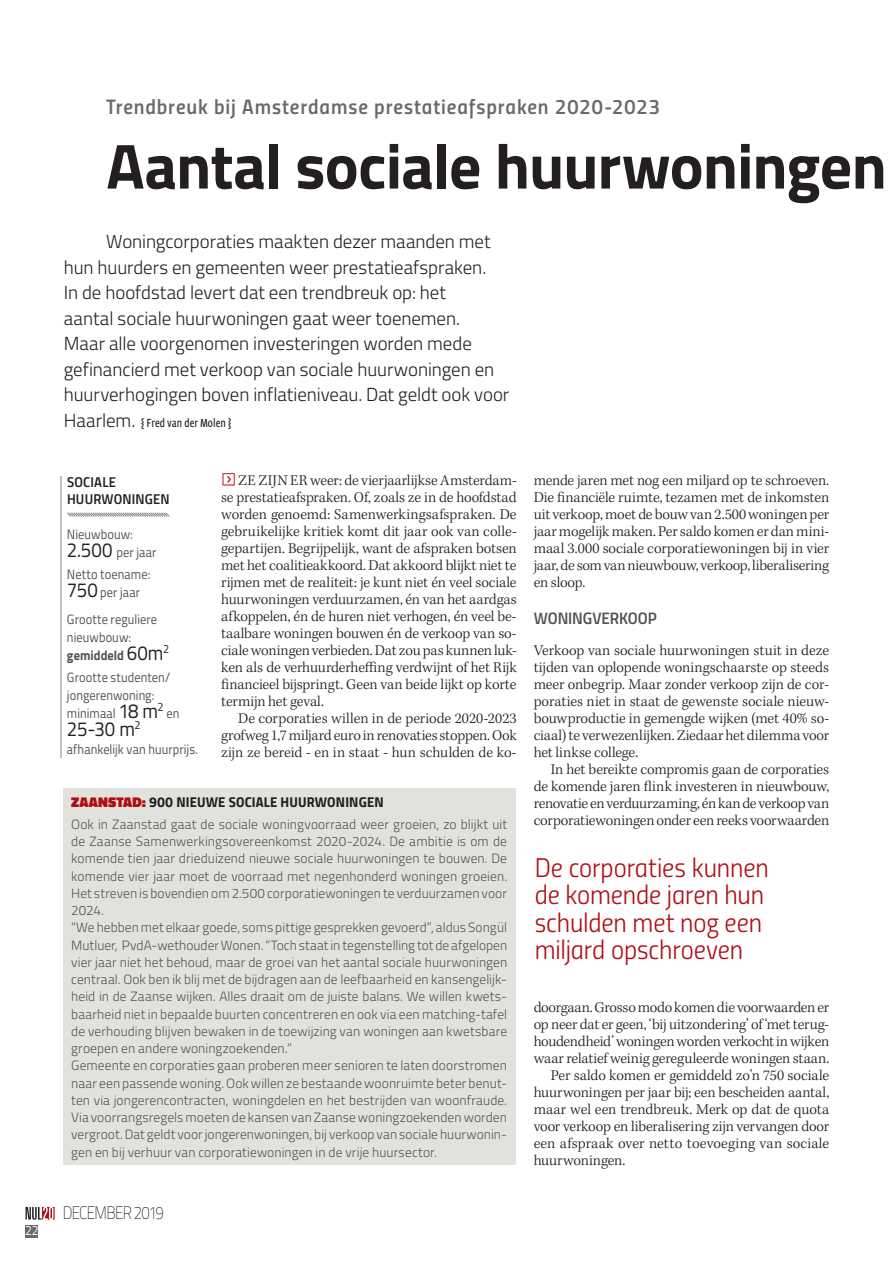
<style>
.page{position:relative;width:893px;height:1263px;background:#fff}
.page>*{position:absolute;margin:0;border:0;box-sizing:border-box;transform-origin:0 0}
.t1{font:700 63.75px "Titillium";letter-spacing:-.015em;color:#231f20}
.t2{font:27px/27.3px "Titillium Light Upright";letter-spacing:-.005em;color:#b00d15}
.t3{font:21px "Titillium Semibold Upright";letter-spacing:.04em;color:#69696c}
.t4{font:20.25px "Titillium";color:#231f20;scale:.92 1}
.t5{font:300 18.9px/25.5px "Titillium";letter-spacing:-.005em;color:#231f20}
.t6{font:100 18px "Titillium";letter-spacing:-.045em;color:#231f20;scale:.84 1}
.t7{font:16.65px "Titillium Semibold Upright";letter-spacing:-.005em;color:#535355}
.t8{font:300 15.3px/17px "Kepler Std";letter-spacing:-.01em;color:#231f20;text-align:justify}
.t9{font:300 15.3px "Kepler Std";letter-spacing:.01em;color:#231f20}
.t10{font:14.25px "Titillium Bold Upright";letter-spacing:.01em;color:#231f20}
.t11{font:14.25px/17px "Titillium Semibold Upright";letter-spacing:.015em;color:#231f20}
.t12{font:300 13.5px/17.2px "Titillium";letter-spacing:.005em;color:#535355}
.t13{font:13.5px/18px "Titillium";letter-spacing:.005em;color:#535355;scale:.92 1}
.t14{font:13.5px "Titillium Regular Upright";color:#fff;scale:.9 1}
.t15{font:12px "Vista Sans Nar OT";color:#231f20}
.s1{font-family:"Titillium";font-weight:300;font-size:18.9px}
.s2{font-size:20.25px;color:#231f20}
.s3{font-weight:700}
.s4{font-family:"Button Bonus Square Positive";font-weight:400;color:#b00d15}
.s5{font-family:"Titillium";font-weight:900;color:#b00d15}
</style>
<div class="page">
<svg style="left:26px;top:1207px;width:29px;height:13px"></svg>
<div style="left:26px;top:1225px;width:12px;height:12px;background:#69696c"></div>
<hr style="left:61px;top:476px;width:1px;height:53px;background:#bfc0c3">
<svg style="left:67px;top:512px;width:103px;height:5px"></svg>
<hr style="left:61px;top:523px;width:1px;height:234px;background:#bfc0c3">
<div style="left:63px;top:788px;width:453px;height:377px;background:#e2e2dd"></div>
<p class="t14" style="left:25px;top:1220px;width:16px">22</p>
<h3 class="t3" style="left:106px;top:90px;width:555px">Trendbreuk bij Amsterdamse prestatieafspraken 2020-2023</h3>
<h1 class="t1" style="left:106px;top:118px;width:782px">Aantal sociale huurwoningen</h1>
<p class="t5" style="left:64px;top:228px;width:447px;text-indent:43px">Woningcorporaties maakten dezer maanden met hun huurders en gemeenten weer prestatieafspraken.<br>In de hoofdstad levert dat een trendbreuk op: het<br>aantal sociale huurwoningen gaat weer toenemen.<br>Maar alle voorgenomen investeringen worden mede gefinancierd met verkoop van sociale huurwoningen en huurverhogingen boven inflatieniveau. Dat geldt ook voor</p>
<p class="t15" style="left:64px;top:416px;width:169px"><span class="s1">Haarlem.</span> { Fred van der Molen }</p>
<p class="t11" style="left:67px;top:473px;width:104px">SOCIALE<br>HUURWONINGEN</p>
<p class="t13" style="left:67px;top:525px;width:99px">Nieuwbouw:<br><span class="s2">2.500</span> per jaar</p>
<p class="t13" style="left:67px;top:565px;width:92px">Netto toename:<br><span class="s2">750</span> per jaar</p>
<p class="t13" style="left:67px;top:609px;width:113px">Grootte reguliere nieuwbouw: <span class="s3">gemiddeld</span> <span class="s2">60m</span><sup>2</sup></p>
<p class="t13" style="left:67px;top:668px;width:124px">Grootte studenten/ jongerenwoning: minimaal <span class="s2">18 m</span><sup>2</sup> en</p>
<h3 class="t4" style="left:67px;top:714px;width:82px">25-30 m<sup>2</sup></h3>
<p class="t13" style="left:67px;top:740px;width:144px">afhankelijk van huurprijs.</p>
<p class="t8" style="left:221px;top:472px;width:297px"><span class="s4">f</span>ZE ZIJN ER weer: de vierjaarlijkse Amsterdam&shy;se prestatieafspraken. Of, zoals ze in de hoofdstad worden genoemd: Samenwerkingsafspraken. De gebruikelijke kritiek komt dit jaar ook van colle&shy;gepartijen. Begrijpelijk, want de afspraken botsen met het coalitieakkoord. Dat akkoord blijkt niet te rijmen met de realiteit: je kunt niet én veel sociale huurwoningen verduurzamen, én van het aardgas afkoppelen, én de huren niet verhogen, én veel be&shy;taalbare woningen bouwen én de verkoop van so&shy;ciale woningen verbieden. Dat zou pas kunnen luk&shy;ken als de verhuurderheffing verdwijnt of het Rijk financieel bijspringt. Geen van beide lijkt op korte termijn het geval.</p>
<p class="t8" style="left:221px;top:710px;width:297px;text-indent:17px">De corporaties willen in de periode 2020-2023 grofweg 1,7 miljard euro in renovaties stoppen. Ook zijn ze bereid - en in staat - hun schulden de ko-</p>
<p class="t10" style="left:71px;top:791px;width:314px"><span class="s5">ZAANSTAD:</span> 900 NIEUWE SOCIALE HUURWONINGEN</p>
<p class="t12" style="left:71px;top:815px;width:437px">Ook in Zaanstad gaat de sociale woningvoorraad weer groeien, zo blijkt uit de Zaanse Samenwerkingsovereenkomst 2020-2024. De ambitie is om de komende tien jaar drieduizend nieuwe sociale huurwoningen te bouwen. De komende vier jaar moet de voorraad met negenhonderd woningen groeien.<br>Het streven is bovendien om 2.500 corporatiewoningen te verduurzamen voor 2024.<br>“We hebben met elkaar goede, soms pittige gesprekken gevoerd”, aldus Songül Mutluer, PvdA-wethouder Wonen. “Toch staat in tegenstelling tot de afgelopen vier jaar niet het behoud, maar de groei van het aantal sociale huurwoningen centraal. Ook ben ik blij met de bijdragen aan de leefbaarheid en kansengelijk&shy;heid in de Zaanse wijken. Alles draait om de juiste balans. We willen kwets&shy;baarheid niet in bepaalde buurten concentreren en ook via een matching-tafel de verhouding blijven bewaken in de toewijzing van woningen aan kwetsbare groepen en andere woningzoekenden.”<br>Gemeente en corporaties gaan proberen meer senioren te laten doorstromen naar een passende woning. Ook willen ze bestaande woonruimte beter benut&shy;ten via jongerencontracten, woningdelen en het bestrijden van woonfraude.<br>Via voorrangsregels moeten de kansen van Zaanse woningzoekenden worden vergroot. Dat geldt voor jongerenwoningen, bij verkoop van sociale huurwonin&shy;gen en bij verhuur van corporatiewoningen in de vrije huursector.</p>
<p class="t6" style="left:63px;top:1200px;width:122px">DECEMBER 2019</p>
<p class="t8" style="left:534px;top:472px;width:297px">mende jaren met nog een miljard op te schroeven.<br>Die financiële ruimte, tezamen met de inkomsten uit verkoop, moet de bouw van 2.500 woningen per jaar mogelijk maken. Per saldo komen er dan mini&shy;maal 3.000 sociale corporatiewoningen bij in vier jaar, de som van nieuwbouw, verkoop, liberalisering en sloop.</p>
<p class="t7" style="left:534px;top:605px;width:125px">WONINGVERKOOP</p>
<p class="t8" style="left:534px;top:642px;width:297px">Verkoop van sociale huurwoningen stuit in deze tijden van oplopende woningschaarste op steeds meer onbegrip. Maar zonder verkoop zijn de cor&shy;poraties niet in staat de gewenste sociale nieuw&shy;bouwproductie in gemengde wijken (met 40% so&shy;ciaal) te verwezenlijken. Ziedaar het dilemma voor het linkse college.</p>
<p class="t8" style="left:534px;top:761px;width:297px;text-indent:17px">In het bereikte compromis gaan de corporaties de komende jaren flink investeren in nieuwbouw, renovatie en verduurzaming, én kan de verkoop van corporatiewoningen onder een reeks voorwaarden</p>
<h2 class="t2" style="left:535px;top:853px;width:236px">De corporaties kunnen de komende jaren hun schulden met nog een miljard opschroeven</h2>
<p class="t8" style="left:534px;top:999px;width:297px">doorgaan. Grosso modo komen die voorwaarden er</p>
<p class="t8" style="left:534px;top:1016px;width:297px">op neer dat er geen, ‘bij uitzondering’ of ‘met terug-</p>
<p class="t8" style="left:534px;top:1033px;width:297px">houdendheid’ woningen worden verkocht in wijken</p>
<p class="t8" style="left:534px;top:1050px;width:297px">waar relatief weinig gereguleerde woningen staan.</p>
<p class="t8" style="left:551px;top:1067px;width:280px">Per saldo komen er gemiddeld zo’n 750 sociale</p>
<p class="t8" style="left:534px;top:1084px;width:297px">huurwoningen per jaar bij; een bescheiden aantal,</p>
<p class="t8" style="left:534px;top:1102px;width:297px">maar wel een trendbreuk. Merk op dat de quota</p>
<p class="t8" style="left:534px;top:1119px;width:297px">voor verkoop en liberalisering zijn vervangen door</p>
<p class="t9" style="left:534px;top:1135px;width:297px">een afspraak over netto toevoeging van sociale</p>
<p class="t8" style="left:534px;top:1153px;width:93px">huurwoningen.</p>
</div>
